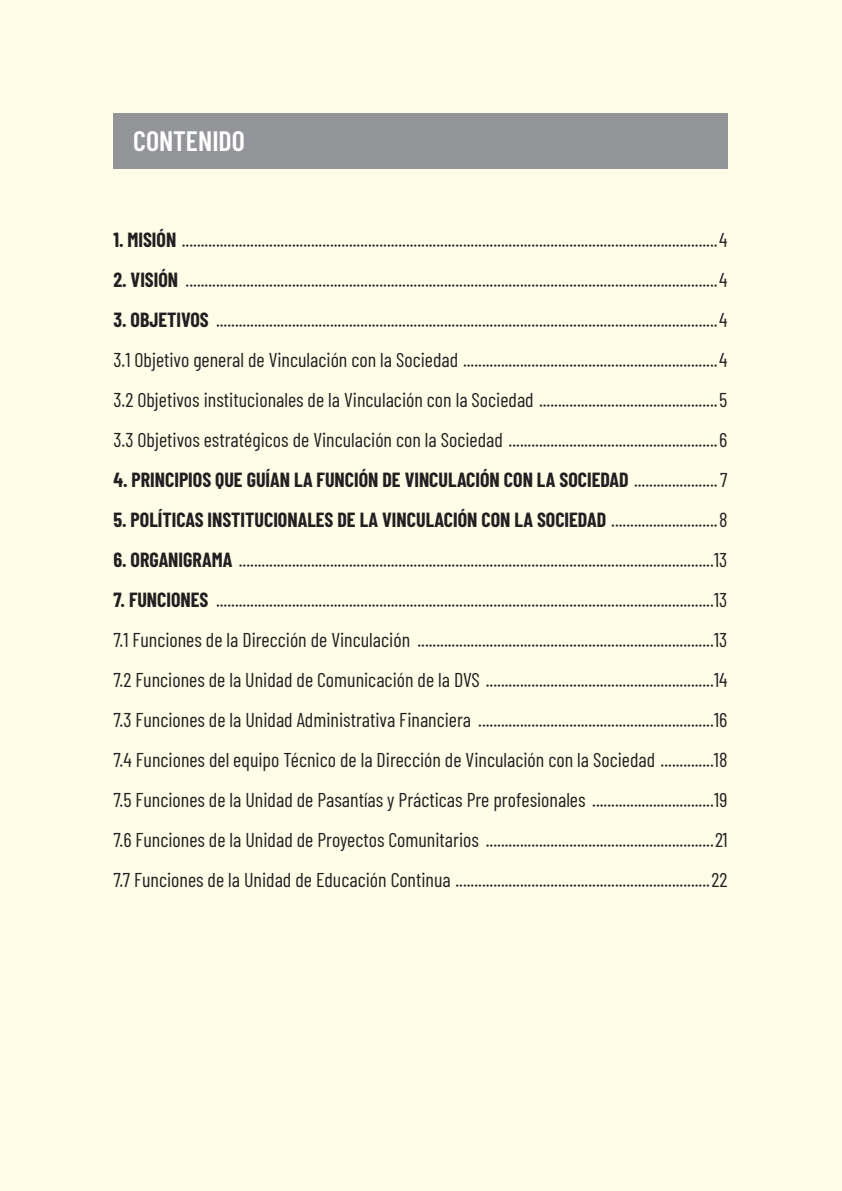
<style>
.page{position:relative;width:842px;height:1191px;background:#fffde8}
.page>*{position:absolute;margin:0;border:0;box-sizing:border-box;transform-origin:0 0}
.t1{font:600 28px "Barlow Condensed";color:#fff}
.t2{font:20px "Barlow Condensed";color:#231f20}
.t3{font:700 20px "Barlow Condensed";color:#231f20}
.s1{font-weight:700}
.s2{font-weight:400}
</style>
<div class="page">
<div style="left:113px;top:113px;width:615px;height:56px;background:#939598"></div>
<p class="t1" style="left:133px;top:121px;width:113px">CONTENIDO</p>
<p class="t2" style="left:113px;top:225px;width:616px"><span class="s1">1. MISIÓN</span> .............................................................................................................................................4</p>
<p class="t2" style="left:113px;top:265px;width:616px"><span class="s1">2. VISIÓN</span> ............................................................................................................................................4</p>
<p class="t2" style="left:113px;top:305px;width:616px"><span class="s1">3. OBJETIVOS</span> ....................................................................................................................................4</p>
<p class="t2" style="left:113px;top:345px;width:616px">3.1 Objetivo general de Vinculación con la Sociedad ...................................................................4</p>
<p class="t2" style="left:113px;top:385px;width:615px">3.2 Objetivos institucionales de la Vinculación con la Sociedad ...............................................5</p>
<p class="t2" style="left:113px;top:425px;width:616px">3.3 Objetivos estratégicos de Vinculación con la Sociedad .......................................................6</p>
<p class="t3" style="left:113px;top:465px;width:615px">4. PRINCIPIOS QUE GUÍAN LA FUNCIÓN DE VINCULACIÓN CON LA SOCIEDAD <span class="s2">......................7</span></p>
<p class="t3" style="left:113px;top:505px;width:615px">5. POLÍTICAS INSTITUCIONALES DE LA VINCULACIÓN CON LA SOCIEDAD <span class="s2">............................8</span></p>
<p class="t2" style="left:113px;top:545px;width:616px"><span class="s1">6. ORGANIGRAMA</span> .............................................................................................................................13</p>
<p class="t2" style="left:113px;top:585px;width:616px"><span class="s1">7. FUNCIONES</span> ...................................................................................................................................13</p>
<p class="t2" style="left:113px;top:625px;width:616px">7.1 Funciones de la Dirección de Vinculación ..............................................................................13</p>
<p class="t2" style="left:113px;top:665px;width:616px">7.2 Funciones de la Unidad de Comunicación de la DVS ............................................................14</p>
<p class="t2" style="left:113px;top:705px;width:616px">7.3 Funciones de la Unidad Administrativa Financiera ..............................................................16</p>
<p class="t2" style="left:113px;top:745px;width:616px">7.4 Funciones del equipo Técnico de la Dirección de Vinculación con la Sociedad ..............18</p>
<p class="t2" style="left:113px;top:785px;width:615px">7.5 Funciones de la Unidad de Pasantías y Prácticas Pre profesionales ................................19</p>
<p class="t2" style="left:113px;top:825px;width:615px">7.6 Funciones de la Unidad de Proyectos Comunitarios ............................................................21</p>
<p class="t2" style="left:113px;top:865px;width:616px">7.7 Funciones de la Unidad de Educación Continua ...................................................................22</p>
</div>
